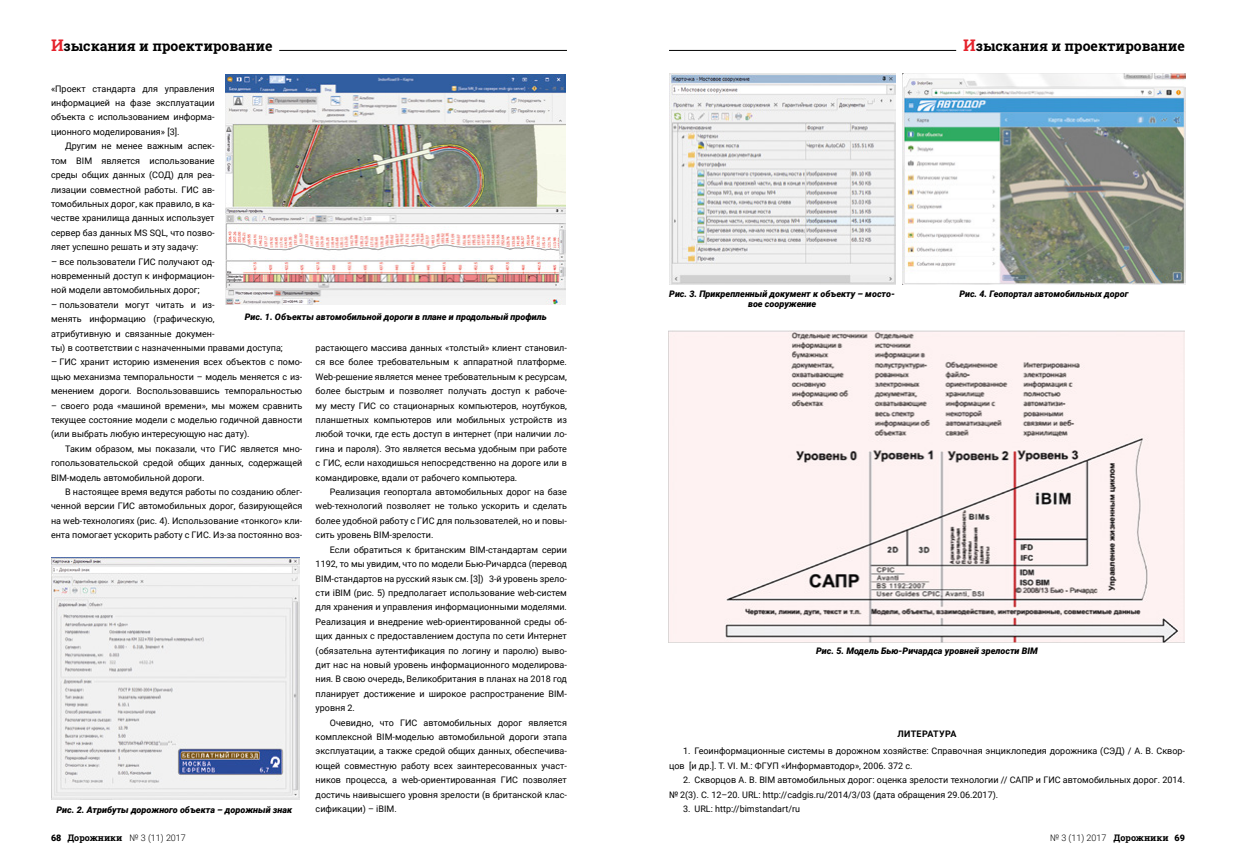
<style>
.page{position:relative;width:1236px;height:865px;background:#fff}
.page>*{position:absolute;margin:0;border:0;box-sizing:border-box;transform-origin:0 0}
.t1{font:700 14px "Roboto Slab";color:#000}
.t2{font:9px/14.4px "Roboto";color:#000;text-align:justify}
.t3{font:italic 900 9px/10.8px "Roboto";color:#000;text-align:center}
.t4{font:300 9px "Roboto";color:#000}
.t5{font:700 9px "Roboto";letter-spacing:.035em;color:#000}
.s1{font-size:16px;color:#e5232c}
.s2{font-family:"Roboto Slab"}
.s3{font-weight:900}
.s4{font-family:"Roboto Slab";font-weight:700}
</style>
<div class="page">
<hr style="left:279px;top:50px;width:288px;height:1px;background:#000">
<hr style="left:669px;top:50px;width:287px;height:1px;background:#000">
<img style="left:51px;top:558px;width:249px;height:241px">
<img style="left:669px;top:73px;width:226px;height:211px">
<img style="left:669px;top:330px;width:516px;height:313px">
<img style="left:903px;top:74px;width:282px;height:210px">
<img style="left:226px;top:74px;width:340px;height:230px">
<h1 class="t1" style="left:51px;top:38px;width:223px"><span class="s1">И</span>зыскания и проектирование</h1>
<h1 class="t1" style="left:963px;top:38px;width:223px"><span class="s1">И</span>зыскания и проектирование</h1>
<p class="t2" style="left:51px;top:81px;width:165px">«Проект стандарта для управления информацией на фазе эксплуатации объекта с использованием информа&shy;ционного моделирования» [3].</p>
<p class="t2" style="left:51px;top:138px;width:165px;text-indent:14px">Другим не менее важным аспек&shy;том BIM является использование среды общих данных (СОД) для реа&shy;лизации совместной работы. ГИС ав&shy;томобильных дорог, как правило, в ка&shy;честве хранилища данных использует сервер баз данных MS SQL, что позво&shy;ляет успешно решать и эту задачу:</p>
<p class="t2" style="left:51px;top:254px;width:165px"><span class="s2">–</span> все пользователи ГИС получают од&shy;новременный доступ к информацион&shy;ной модели автомобильных дорог;</p>
<p class="t2" style="left:51px;top:297px;width:233px;text-align:left"><span class="s2">–</span> пользователи могут читать и из-<br>менять информацию (графическую,<br>атрибутивную и связанные докумен-<br>ты) в соответствии с назначенными правами доступа;</p>
<p class="t2" style="left:51px;top:354px;width:253px"><span class="s2">–</span> ГИС хранит историю изменения всех объектов с помо&shy;щью механизма темпоральности – модель меняется с из&shy;менением дороги. Воспользовавшись темпоральностью</p>
<p class="t2" style="left:51px;top:398px;width:253px">– своего рода «машиной времени», мы можем сравнить текущее состояние модели с моделью годичной давности (или выбрать любую интересующую нас дату).</p>
<p class="t2" style="left:51px;top:441px;width:253px;text-indent:14px">Таким образом, мы показали, что ГИС является мно&shy;гопользовательской средой общих данных, содержащей BIM-модель автомобильной дороги.</p>
<p class="t2" style="left:51px;top:484px;width:253px;text-indent:14px">В настоящее время ведутся работы по созданию облег&shy;ченной версии ГИС автомобильных дорог, базирующейся на web-технологиях (рис. 4). Использование «тонкого» кли&shy;ента помогает ускорить работу с ГИС. Из-за постоянно воз-</p>
<p class="t3" style="left:959px;top:288px;width:171px">Рис. 4. Геопортал автомобильных дорог</p>
<p class="t3" style="left:669px;top:288px;width:227px">Рис. 3. Прикрепленный документ к объекту – мосто&shy;вое сооружение</p>
<p class="t3" style="left:245px;top:311px;width:304px">Рис. 1. Объекты автомобильной дороги в плане и продольный профиль</p>
<p class="t2" style="left:316px;top:340px;width:253px">растающего массива данных «толстый» клиент становил&shy;ся все более требовательным к аппаратной платформе.<br>Web-решение является менее требовательным к ресурсам, более быстрым и позволяет получать доступ к рабоче&shy;му месту ГИС со стационарных компьютеров, ноутбуков, планшетных компьютеров или мобильных устройств из любой точки, где есть доступ в интернет (при наличии ло&shy;гина и пароля). Это является весьма удобным при работе с ГИС, если находишься непосредственно на дороге или в командировке, вдали от рабочего компьютера.</p>
<p class="t2" style="left:316px;top:484px;width:253px;text-indent:14px">Реализация геопортала автомобильных дорог на базе web-технологий позволяет не только ускорить и сделать более удобной работу с ГИС для пользователей, но и повы&shy;сить уровень BIM-зрелости.</p>
<p class="t2" style="left:316px;top:542px;width:253px;text-indent:14px">Если обратиться к британским BIM-стандартам серии 1192, то мы увидим, что по модели Бью-Ричардса (перевод BIM-стандартов на русский язык см. [3]) 3-й уровень зрело&shy;сти iBIM (рис. 5) предполагает использование web-систем для хранения и управления информационными моделями.<br>Реализация и внедрение web-ориентированной среды об&shy;щих данных с предоставлением доступа по сети Интернет (обязательна аутентификация по логину и паролю) выво&shy;дит нас на новый уровень информационного моделирова&shy;ния. В свою очередь, Великобритания в планах на 2018 год планирует достижение и широкое распространение BIM&shy;уровня 2.</p>
<p class="t2" style="left:316px;top:714px;width:253px;text-indent:14px">Очевидно, что ГИС автомобильных дорог является комплексной BIM-моделью автомобильной дороги этапа эксплуатации, а также средой общих данных, обеспечива&shy;ющей совместную работу всех заинтересованных участ&shy;ников процесса, а web-ориентированная ГИС позволяет достичь наивысшего уровня зрелости (в британской клас&shy;сификации) – iBIM.</p>
<p class="t5" style="left:898px;top:727px;width:60px">ЛИТЕРАТУРА</p>
<p class="t3" style="left:816px;top:645px;width:223px">Рис. 5. Модель Бью-Ричардса уровней зрелости BIM</p>
<p class="t2" style="left:669px;top:743px;width:517px;text-indent:14px">1. Геоинформационные системы в дорожном хозяйстве: Справочная энциклопедия дорожника (СЭД) / А. В. Сквор&shy;цов [и др.]. Т. VI. М.: ФГУП «Информавтодор», 2006. 372 с.</p>
<p class="t2" style="left:669px;top:772px;width:517px;text-indent:14px">2. Скворцов А. В. BIM автомобильных дорог: оценка зрелости технологии // САПР и ГИС автомобильных дорог. 2014. № 2(3). С. 12–20. URL: http://cadgis.ru/2014/3/03 (дата обращения 29.06.2017).</p>
<p class="t2" style="left:683px;top:801px;width:118px">3. URL: http://bimstandart/ru</p>
<p class="t3" style="left:57px;top:804px;width:237px">Рис. 2. Атрибуты дорожного объекта – дорожный знак</p>
<p class="t4" style="left:51px;top:831px;width:136px"><span class="s3">68</span> <span class="s4">Дорожники</span> № 3 (11) 2017</p>
<p class="t4" style="left:1050px;top:831px;width:136px">№ 3 (11) 2017 <span class="s4">Дорожники</span> <span class="s3">69</span></p>
</div>
